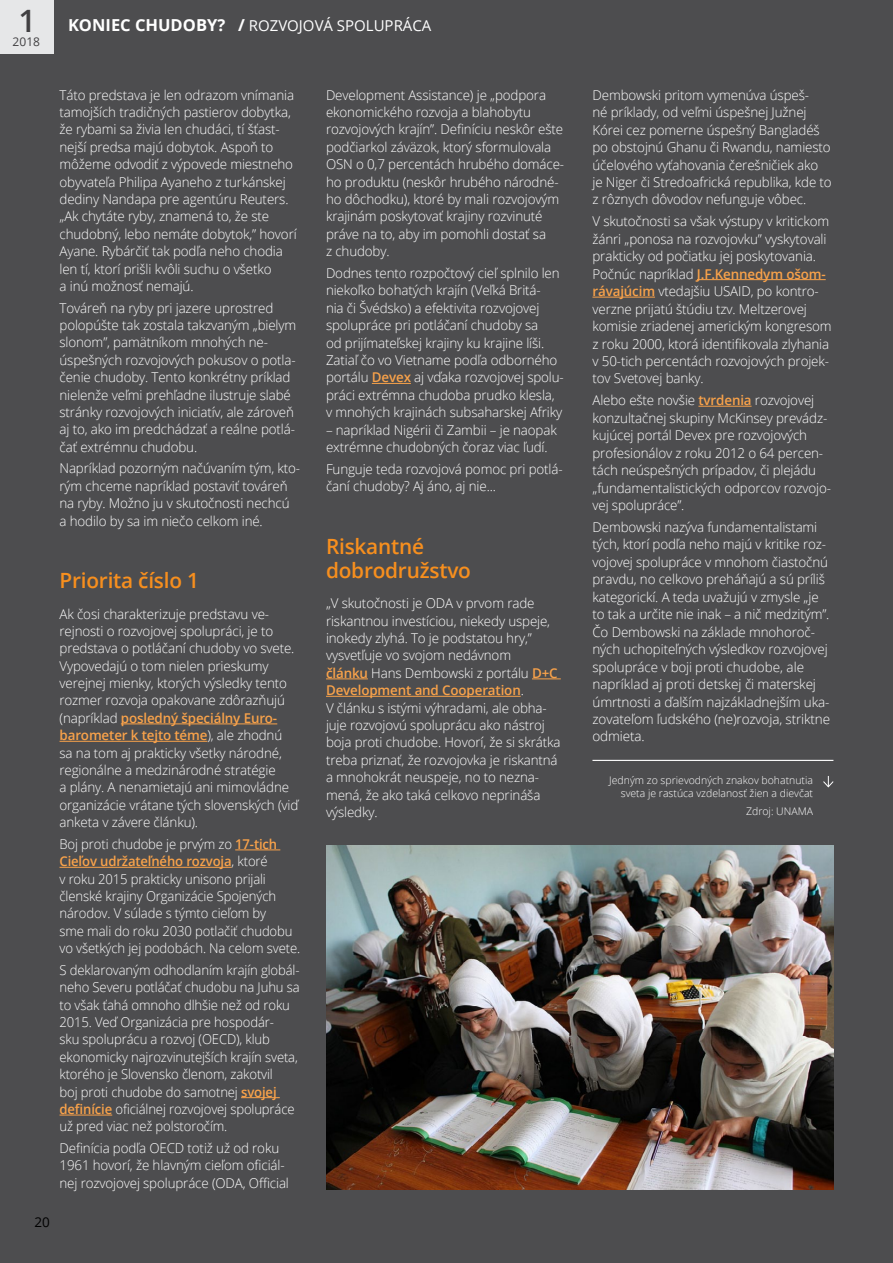
<style>
.page{position:relative;width:893px;height:1263px;background:#4d4d4f}
.page>*{position:absolute;margin:0;border:0;box-sizing:border-box;transform-origin:0 0}
.t1{font:600 30.9px "Open Sans";color:#414042}
.t2{font:600 21px/24.2px "Open Sans";letter-spacing:-.01em;color:#f78f1e}
.t3{font:15px "Open Sans";color:#fff}
.t4{font:300 13.5px/17.4px "Open Sans";letter-spacing:-.01em;color:#fff}
.t5{font:13.5px "Open Sans";color:#000}
.t6{font:12px "Open Sans";color:#414042}
.t7{font:300 10.5px/13.5px "Open Sans";color:#fff;text-align:right}
.s1{font-weight:700;font-size:16.5px}
.s2{font-weight:600;color:#f9a24a}
</style>
<div class="page">
<hr style="left:121px;top:723px;width:156px;height:1px;background:#f9a24a">
<hr style="left:60px;top:741px;width:147px;height:1px;background:#f9a24a">
<hr style="left:235px;top:849px;width:45px;height:1px;background:#f9a24a">
<hr style="left:60px;top:867px;width:172px;height:1px;background:#f9a24a">
<hr style="left:241px;top:1097px;width:39px;height:1px;background:#f9a24a">
<hr style="left:60px;top:1115px;width:52px;height:1px;background:#f9a24a">
<hr style="left:372px;top:383px;width:39px;height:1px;background:#f9a24a">
<hr style="left:326px;top:678px;width:42px;height:1px;background:#f9a24a">
<svg style="left:532px;top:678px;width:29px;height:1px"></svg>
<hr style="left:326px;top:696px;width:195px;height:1px;background:#f9a24a">
<hr style="left:697px;top:279px;width:129px;height:1px;background:#f9a24a">
<hr style="left:592px;top:297px;width:63px;height:1px;background:#f9a24a">
<hr style="left:698px;top:406px;width:54px;height:1px;background:#f9a24a">
<img style="left:326px;top:846px;width:507px;height:343px">
<hr style="left:592px;top:760px;width:241px;height:1px;background:#fff">
<svg style="left:823px;top:776px;width:11px;height:12px"></svg>
<div style="left:0;top:0;width:54px;height:54px;background:#e6e7e8"></div>
<h1 class="t1" style="left:19px;top:0;width:19px">1</h1>
<p class="t6" style="left:13px;top:33px;width:29px">2018</p>
<p class="t3" style="left:68px;top:15px;width:365px"><span class="s1">KONIEC CHUDOBY? /</span> ROZVOJOVÁ SPOLUPRÁCA</p>
<p class="t4" style="left:60px;top:86px;width:239px">Táto predstava je len odrazom vnímania tamojších tradičných pastierov dobytka, že rybami sa živia len chudáci, tí šťast&shy;nejší predsa majú dobytok. Aspoň to môžeme odvodiť z výpovede miestneho obyvateľa Philipa Ayaneho z turkánskej dediny Nandapa pre agentúru Reuters. „Ak chytáte ryby, znamená to, že ste chudobný, lebo nemáte dobytok,” hovorí Ayane. Rybárčiť tak podľa neho chodia len tí, ktorí prišli kvôli suchu o všetko<br>a inú možnosť nemajú.</p>
<p class="t4" style="left:60px;top:299px;width:238px">Továreň na ryby pri jazere uprostred polopúšte tak zostala takzvaným „bielym slonom”, pamätníkom mnohých ne&shy;úspešných rozvojových pokusov o potla&shy;čenie chudoby. Tento konkrétny príklad nielenže veľmi prehľadne ilustruje slabé stránky rozvojových iniciatív, ale zároveň aj to, ako im predchádzať a reálne potlá&shy;čať extrémnu chudobu.</p>
<p class="t4" style="left:60px;top:459px;width:242px">Napríklad pozorným načúvaním tým, kto&shy;rým chceme napríklad postaviť továreň na ryby. Možno ju v skutočnosti nechcú<br>a hodilo by sa im niečo celkom iné.</p>
<p class="t5" style="left:34px;top:1213px;width:17px">20</p>
<h2 class="t2" style="left:60px;top:568px;width:141px">Priorita číslo 1</h2>
<p class="t4" style="left:60px;top:604px;width:240px">Ak čosi charakterizuje predstavu ve&shy;rejnosti o rozvojovej spolupráci, je to predstava o potláčaní chudoby vo svete.<br>Vypovedajú o tom nielen prieskumy verejnej mienky, ktorých výsledky tento rozmer rozvoja opakovane zdôrazňujú (napríklad <span class="s2">posledný špeciálny Euro&shy;barometer k tejto téme</span>), ale zhodnú sa na tom aj prakticky všetky národné, regionálne a medzinárodné stratégie<br>a plány. A nenamietajú ani mimovládne organizácie vrátane tých slovenských (viď anketa v závere článku).</p>
<p class="t4" style="left:60px;top:835px;width:242px">Boj proti chudobe je prvým zo <span class="s2">17-tich Cieľov udržateľného rozvoja</span>, ktoré<br>v roku 2015 prakticky unisono prijali členské krajiny Organizácie Spojených národov. V súlade s týmto cieľom by<br>sme mali do roku 2030 potlačiť chudobu vo všetkých jej podobách. Na celom svete.</p>
<p class="t4" style="left:60px;top:961px;width:242px">S deklarovaným odhodlaním krajín globál&shy;neho Severu potláčať chudobu na Juhu sa to však ťahá omnoho dlhšie než od roku 2015. Veď Organizácia pre hospodár-<br>sku spoluprácu a rozvoj (OECD), klub ekonomicky najrozvinutejších krajín sveta, ktorého je Slovensko členom, zakotvil<br>boj proti chudobe do samotnej <span class="s2">svojej definície</span> oficiálnej rozvojovej spolupráce už pred viac než polstoročím.</p>
<p class="t4" style="left:60px;top:1139px;width:231px">Definícia podľa OECD totiž už od roku<br>1961 hovorí, že hlavným cieľom oficiál&shy;nej rozvojovej spolupráce (ODA, Official</p>
<p class="t4" style="left:326px;top:86px;width:240px">Development Assistance) je „podpora ekonomického rozvoja a blahobytu rozvojových krajín”. Definíciu neskôr ešte podčiarkol záväzok, ktorý sformulovala OSN o 0,7 percentách hrubého domáce&shy;ho produktu (neskôr hrubého národné&shy;ho dôchodku), ktoré by mali rozvojovým krajinám poskytovať krajiny rozvinuté práve na to, aby im pomohli dostať sa<br>z chudoby.</p>
<p class="t4" style="left:326px;top:264px;width:239px">Dodnes tento rozpočtový cieľ splnilo len niekoľko bohatých krajín (Veľká Britá-<br>nia či Švédsko) a efektivita rozvojovej spolupráce pri potláčaní chudoby sa<br>od prijímateľskej krajiny ku krajine líši.<br>Zatiaľ čo vo Vietname podľa odborného portálu <span class="s2">Devex</span> aj vďaka rozvojovej spolu&shy;práci extrémna chudoba prudko klesla, v mnohých krajinách subsaharskej Afriky</p>
<p class="t4" style="left:326px;top:421px;width:232px">– napríklad Nigérii či Zambii – je naopak extrémne chudobných čoraz viac ľudí.</p>
<p class="t4" style="left:326px;top:460px;width:238px">Funguje teda rozvojová pomoc pri potlá&shy;čaní chudoby? Aj áno, aj nie...</p>
<h2 class="t2" style="left:326px;top:534px;width:146px">Riskantné dobrodružstvo</h2>
<p class="t4" style="left:326px;top:594px;width:236px">„V skutočnosti je ODA v prvom rade riskantnou investíciou, niekedy uspeje, inokedy zlyhá. To je podstatou hry,” vysvetľuje vo svojom nedávnom<br><span class="s2">článku</span> Hans Dembowski z portálu <span class="s2">D+C Development and Cooperation</span>.<br>V článku s istými výhradami, ale obha&shy;juje rozvojovú spoluprácu ako nástroj boja proti chudobe. Hovorí, že si skrátka treba priznať, že rozvojovka je riskantná a mnohokrát neuspeje, no to nezna&shy;mená, že ako taká celkovo neprináša výsledky.</p>
<p class="t4" style="left:592px;top:86px;width:241px">Dembowski pritom vymenúva úspeš-<br>né príklady, od veľmi úspešnej Južnej Kórei cez pomerne úspešný Bangladéš po obstojnú Ghanu či Rwandu, namiesto účelového vyťahovania čerešničiek ako je Niger či Stredoafrická republika, kde to z rôznych dôvodov nefunguje vôbec.</p>
<p class="t4" style="left:592px;top:212px;width:241px">V skutočnosti sa však výstupy v kritickom žánri „ponosa na rozvojovku” vyskytovali prakticky od počiatku jej poskytovania.<br>Počnúc napríklad <span class="s2">J.F.Kennedym ošom&shy;rávajúcim</span> vtedajšiu USAID, po kontro&shy;verzne prijatú štúdiu tzv. Meltzerovej komisie zriadenej americkým kongresom z roku 2000, ktorá identifikovala zlyhania v 50-tich percentách rozvojových projek&shy;tov Svetovej banky.</p>
<p class="t4" style="left:592px;top:391px;width:240px">Alebo ešte novšie <span class="s2">tvrdenia</span> rozvojovej konzultačnej skupiny McKinsey prevádz&shy;kujúcej portál Devex pre rozvojových profesionálov z roku 2012 o 64 percen&shy;tách neúspešných prípadov, či plejádu „fundamentalistických odporcov rozvojo&shy;vej spolupráce”.</p>
<p class="t4" style="left:592px;top:518px;width:239px">Dembowski nazýva fundamentalistami tých, ktorí podľa neho majú v kritike roz&shy;vojovej spolupráce v mnohom čiastočnú pravdu, no celkovo preháňajú a sú príliš kategorickí. A teda uvažujú v zmysle „je to tak a určite nie inak – a nič medzitým”.<br>Čo Dembowski na základe mnohoroč&shy;ných uchopiteľných výsledkov rozvojovej spolupráce v boji proti chudobe, ale napríklad aj proti detskej či materskej úmrtnosti a ďalším najzákladnejším uka&shy;zovateľom ľudského (ne)rozvoja, striktne odmieta.</p>
<p class="t7" style="left:609px;top:773px;width:205px">Jedným zo sprievodných znakov bohatnutia sveta je rastúca vzdelanosť žien a dievčat</p>
<p class="t7" style="left:746px;top:804px;width:68px">Zdroj: UNAMA</p>
</div>
